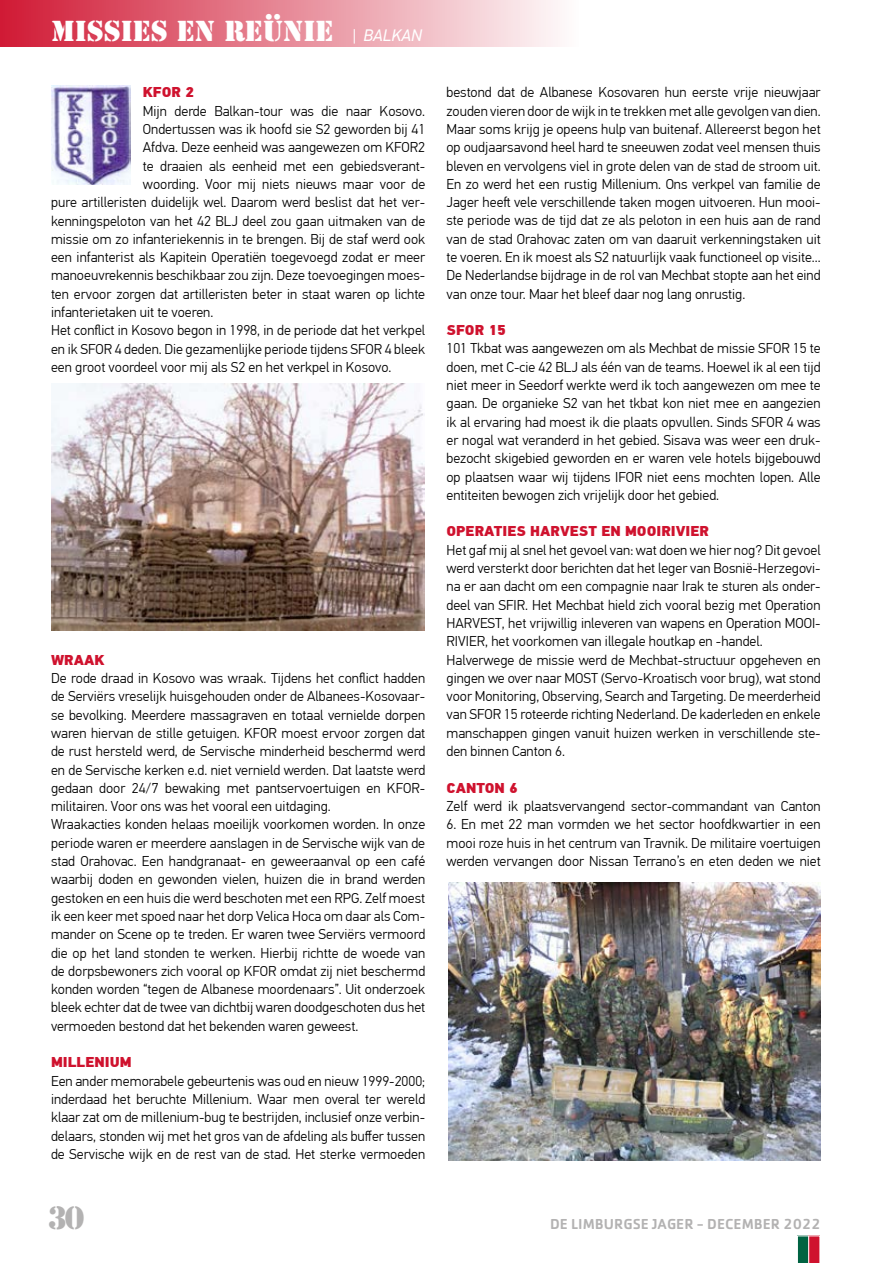
<style>
.page{position:relative;width:893px;height:1263px;background:#fff}
.page>*{position:absolute;margin:0;border:0;box-sizing:border-box;transform-origin:0 0}
.t1{font:30px "Stencil LT";color:#b3b2b2}
.t2{font:27px "Stencil LT";color:#fff}
.t3{font:500 15px "Cachet Std";color:#b3b2b2}
.t4{font:300 14.25px/18.3px "PF Din Text Pro";color:#000;text-align:justify}
.t5{font:900 14.25px "PF Din Text Pro";color:#cf122e}
.s1{font-family:"PF Din Text Pro";font-style:italic;font-size:16.5px}
</style>
<div class="page">
<div style="left:0;top:0;width:578px;height:47px;background:linear-gradient(to right,#d01a35,#fefcfc)"></div>
<img style="left:51px;top:383px;width:373px;height:247px">
<img style="left:449px;top:882px;width:372px;height:279px">
<img style="left:51px;top:85px;width:79px;height:100px">
<svg style="left:797px;top:1235px;width:23px;height:28px"></svg>
<h2 class="t2" style="left:51px;top:14px;width:373px">MISSIES EN REÜNIE <span class="s1">| BALKAN</span></h2>
<p class="t5" style="left:143px;top:83px;width:53px">KFOR 2</p>
<p class="t4" style="left:143px;top:102px;width:284px">Mijn derde Balkan-tour was die naar Kosovo.</p>
<p class="t4" style="left:143px;top:120px;width:284px">Ondertussen was ik hoofd sie S2 geworden bij 41</p>
<p class="t4" style="left:143px;top:138px;width:284px">Afdva. Deze eenheid was aangewezen om KFOR2</p>
<p class="t4" style="left:143px;top:157px;width:284px">te draaien als eenheid met een gebiedsverant-</p>
<p class="t4" style="left:143px;top:175px;width:284px">woording. Voor mij niets nieuws maar voor de</p>
<p class="t4" style="left:51px;top:193px;width:376px">pure artilleristen duidelijk wel. Daarom werd beslist dat het ver-</p>
<p class="t4" style="left:51px;top:212px;width:376px">kenningspeloton van het 42 BLJ deel zou gaan uitmaken van de</p>
<p class="t4" style="left:51px;top:230px;width:376px">missie om zo infanteriekennis in te brengen. Bij de staf werd ook</p>
<p class="t4" style="left:51px;top:248px;width:376px">een infanterist als Kapitein Operatiën toegevoegd zodat er meer</p>
<p class="t4" style="left:51px;top:267px;width:376px">manoeuvrekennis beschikbaar zou zijn. Deze toevoegingen moes-</p>
<p class="t4" style="left:51px;top:285px;width:376px">ten ervoor zorgen dat artilleristen beter in staat waren op lichte</p>
<p class="t4" style="left:51px;top:303px;width:164px">infanterietaken uit te voeren.</p>
<p class="t4" style="left:51px;top:321px;width:376px">Het conflict in Kosovo begon in 1998, in de periode dat het verkpel</p>
<p class="t4" style="left:51px;top:340px;width:376px">en ik SFOR 4 deden. Die gezamenlijke periode tijdens SFOR 4 bleek</p>
<p class="t4" style="left:51px;top:358px;width:342px">een groot voordeel voor mij als S2 en het verkpel in Kosovo.</p>
<p class="t5" style="left:51px;top:651px;width:55px">WRAAK</p>
<p class="t4" style="left:51px;top:669px;width:376px;text-align:left">De rode draad in Kosovo was wraak. Tijdens het conflict hadden de Serviërs vreselijk huisgehouden onder de Albanees-Kosovaar&shy;se bevolking. Meerdere massagraven en totaal vernielde dorpen waren hiervan de stille getuigen. KFOR moest ervoor zorgen dat de rust hersteld werd, de Servische minderheid beschermd werd en de Servische kerken e.d. niet vernield werden. Dat laatste werd gedaan door 24/7 bewaking met pantservoertuigen en KFOR&shy;militairen. Voor ons was het vooral een uitdaging.<br>Wraakacties konden helaas moeilijk voorkomen worden. In onze periode waren er meerdere aanslagen in de Servische wijk van de stad Orahovac. Een handgranaat- en geweeraanval op een café waarbij doden en gewonden vielen, huizen die in brand werden gestoken en een huis die werd beschoten met een RPG. Zelf moest ik een keer met spoed naar het dorp Velica Hoca om daar als Com&shy;mander on Scene op te treden. Er waren twee Serviërs vermoord die op het land stonden te werken. Hierbij richtte de woede van de dorpsbewoners zich vooral op KFOR omdat zij niet beschermd konden worden “tegen de Albanese moordenaars”. Uit onderzoek bleek echter dat de twee van dichtbij waren doodgeschoten dus het vermoeden bestond dat het bekenden waren geweest.</p>
<p class="t5" style="left:51px;top:1053px;width:82px">MILLENIUM</p>
<p class="t4" style="left:51px;top:1072px;width:376px">Een ander memorabele gebeurtenis was oud en nieuw 1999-2000; inderdaad het beruchte Millenium. Waar men overal ter wereld klaar zat om de millenium-bug te bestrijden, inclusief onze verbin&shy;delaars, stonden wij met het gros van de afdeling als buffer tussen de Servische wijk en de rest van de stad. Het sterke vermoeden</p>
<h1 class="t1" style="left:48px;top:1198px;width:38px">30</h1>
<p class="t4" style="left:446px;top:83px;width:376px">bestond dat de Albanese Kosovaren hun eerste vrije nieuwjaar zouden vieren door de wijk in te trekken met alle gevolgen van dien.<br>Maar soms krijg je opeens hulp van buitenaf. Allereerst begon het op oudjaarsavond heel hard te sneeuwen zodat veel mensen thuis bleven en vervolgens viel in grote delen van de stad de stroom uit.<br>En zo werd het een rustig Millenium. Ons verkpel van familie de Jager heeft vele verschillende taken mogen uitvoeren. Hun mooi&shy;ste periode was de tijd dat ze als peloton in een huis aan de rand van de stad Orahovac zaten om van daaruit verkenningstaken uit te voeren. En ik moest als S2 natuurlijk vaak functioneel op visite...<br>De Nederlandse bijdrage in de rol van Mechbat stopte aan het eind van onze tour. Maar het bleef daar nog lang onrustig.</p>
<p class="t5" style="left:446px;top:321px;width:61px">SFOR 15</p>
<p class="t4" style="left:446px;top:340px;width:376px">101 Tkbat was aangewezen om als Mechbat de missie SFOR 15 te doen, met C-cie 42 BLJ als één van de teams. Hoewel ik al een tijd niet meer in Seedorf werkte werd ik toch aangewezen om mee te gaan. De organieke S2 van het tkbat kon niet mee en aangezien ik al ervaring had moest ik die plaats opvullen. Sinds SFOR 4 was er nogal wat veranderd in het gebied. Sisava was weer een druk&shy;bezocht skigebied geworden en er waren vele hotels bijgebouwd op plaatsen waar wij tijdens IFOR niet eens mochten lopen. Alle entiteiten bewogen zich vrijelijk door het gebied.</p>
<p class="t5" style="left:446px;top:522px;width:264px">OPERATIES HARVEST EN MOOIRIVIER</p>
<p class="t4" style="left:446px;top:541px;width:376px;text-align:left">Het gaf mij al snel het gevoel van: wat doen we hier nog? Dit gevoel werd versterkt door berichten dat het leger van Bosnië-Herzegovi&shy;na er aan dacht om een compagnie naar Irak te sturen als onder&shy;deel van SFIR. Het Mechbat hield zich vooral bezig met Operation HARVEST, het vrijwillig inleveren van wapens en Operation MOOI-RIVIER, het voorkomen van illegale houtkap en -handel.<br>Halverwege de missie werd de Mechbat-structuur opgeheven en gingen we over naar MOST (Servo-Kroatisch voor brug), wat stond voor Monitoring, Observing, Search and Targeting. De meerderheid van SFOR 15 roteerde richting Nederland. De kaderleden en enkele manschappen gingen vanuit huizen werken in verschillende ste&shy;den binnen Canton 6.</p>
<p class="t5" style="left:446px;top:779px;width:73px">CANTON 6</p>
<p class="t4" style="left:446px;top:797px;width:376px">Zelf werd ik plaatsvervangend sector-commandant van Canton</p>
<p class="t4" style="left:446px;top:815px;width:376px">6. En met 22 man vormden we het sector hoofdkwartier in een mooi roze huis in het centrum van Travnik. De militaire voertuigen werden vervangen door Nissan Terrano’s en eten deden we niet</p>
<p class="t3" style="left:550px;top:1215px;width:272px">DE LIMBURGSE JAGER - DECEMBER 2022</p>
</div>
